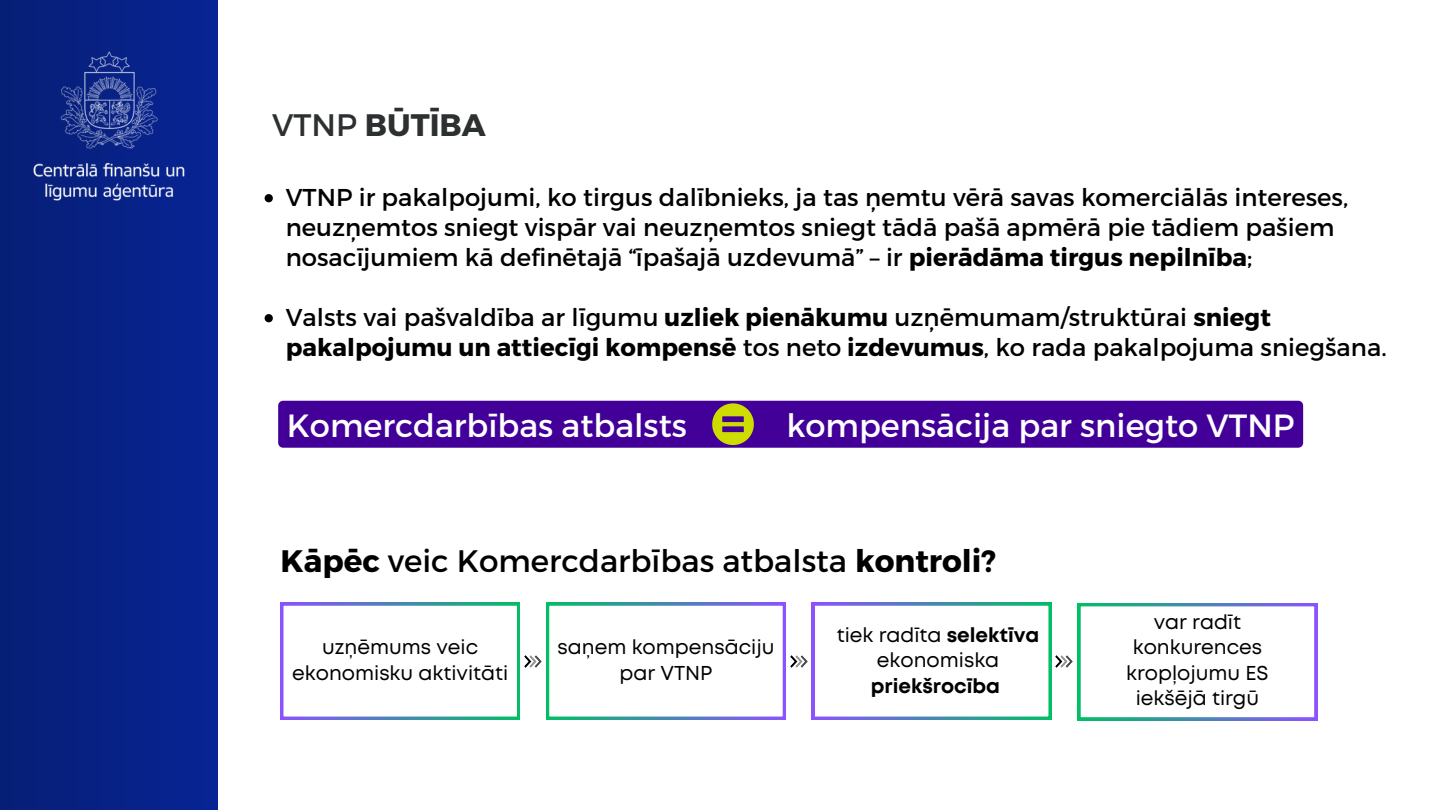
<style>
.page{position:relative;width:1440px;height:810px;background:#fff}
.page>*{position:absolute;margin:0;border:0;box-sizing:border-box;transform-origin:0 0}
.t1{font:32.1px "Montserrat";color:#fff}
.t2{font:31.1px "Montserrat";color:#000}
.t3{font:700 31.1px "Montserrat";color:#2c3030}
.t4{font:24.3px/30px "Montserrat";color:#000}
.t5{font:20.1px/25.5px "Mont";color:#000;text-align:center}
.t6{font:700 20.1px/25.5px "Mont";color:#000;text-align:center}
.s1{font-weight:400}
.s2{font-weight:700}
</style>
<div class="page">
<div style="left:0;top:0;width:218px;height:810px;background:linear-gradient(to right,#071f75,#072495)"></div>
<img style="left:0;top:0;width:218px;height:228px">
<div style="left:278px;top:401px;width:1025px;height:47px;background:#420099"></div>
<svg style="left:712px;top:403px;width:42px;height:42px;background:#9a8b38"></svg>
<svg style="left:280px;top:603px;width:240px;height:117px"></svg>
<svg style="left:546px;top:603px;width:240px;height:117px"></svg>
<svg style="left:812px;top:603px;width:239px;height:117px"></svg>
<svg style="left:1078px;top:603px;width:239px;height:117px"></svg>
<img style="left:524px;top:656px;width:18px;height:12px">
<svg style="left:265px;top:194px;width:8px;height:8px"></svg>
<svg style="left:265px;top:314px;width:8px;height:8px"></svg>
<img style="left:791px;top:655px;width:17px;height:12px">
<img style="left:1055px;top:655px;width:17px;height:12px">
<p class="t3" style="left:272px;top:105px;width:215px"><span class="s1">VTNP</span> BŪTĪBA</p>
<h1 class="t4" style="left:286px;top:181px;width:1064px">VTNP ir pakalpojumi, ko tirgus dalībnieks, ja tas ņemtu vērā savas komerciālās intereses, neuzņemtos sniegt vispār vai neuzņemtos sniegt tādā pašā apmērā pie tādiem pašiem nosacījumiem kā definētajā “īpašajā uzdevumā” – ir <span class="s2">pierādāma tirgus nepilnība</span>;</h1>
<p class="t4" style="left:286px;top:301px;width:1102px">Valsts vai pašvaldība ar līgumu <span class="s2">uzliek pienākumu</span> uzņēmumam/struktūrai <span class="s2">sniegt pakalpojumu un attiecīgi kompensē</span> tos neto <span class="s2">izdevumus</span>, ko rada pakalpojuma sniegšana.</p>
<p class="t1" style="left:287px;top:404px;width:402px">Komercdarbības atbalsts</p>
<p class="t1" style="left:786px;top:404px;width:510px">kompensācija par sniegto VTNP</p>
<p class="t2" style="left:281px;top:541px;width:717px"><span class="s2">Kāpēc</span> veic Komercdarbības atbalsta <span class="s2">kontroli?</span></p>
<h2 class="t5" style="left:292px;top:636px;width:218px">uzņēmums veic ekonomisku aktivitāti</h2>
<h2 class="t5" style="left:558px;top:636px;width:218px">saņem kompensāciju par VTNP</h2>
<p class="t6" style="left:837px;top:623px;width:204px"><span class="s1">tiek radīta</span> selektīva <span class="s1">ekonomiska </span>priekšrocība</p>
<p class="t5" style="left:1126px;top:611px;width:144px">var radīt konkurences kropļojumu ES iekšējā tirgū</p>
</div>
